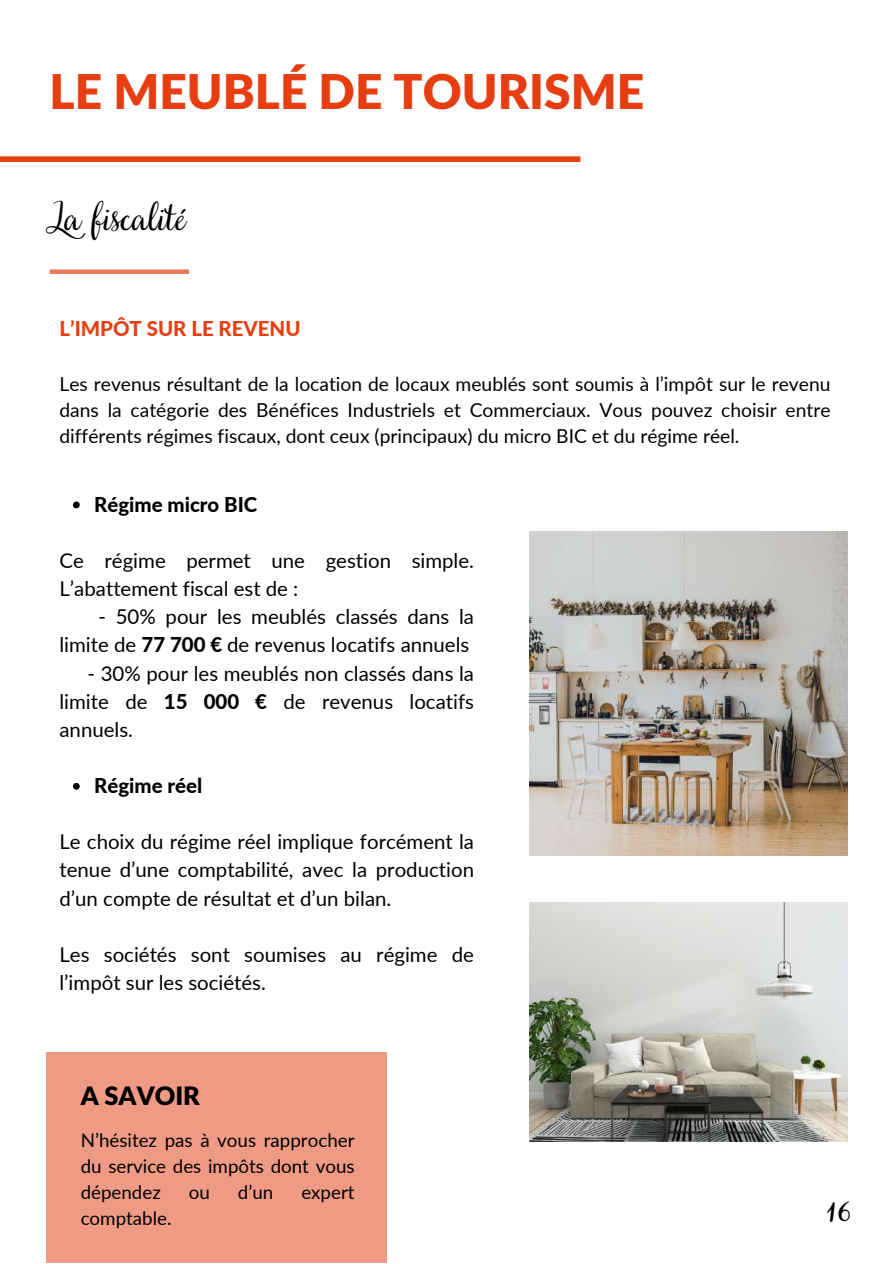
<style>
.page{position:relative;width:894px;height:1264px;background:#fff}
.page>*{position:absolute;margin:0;border:0;box-sizing:border-box;transform-origin:0 0}
.t1{font:900 47.85px "Lato Latin";color:#e63e10}
.t2{font:36.9px "Very Berry Pro";color:#000}
.t3{font:36px "Very Berry Pro";color:#000}
.t4{font:900 25.35px "Lato Latin";color:#000}
.t5{font:20.4px/28.2px "Lato";color:#000}
.t6{font:800 20.4px "Lato";color:#000}
.t7{font:800 20.4px "Lato";color:#e63e10}
.t8{font:19.2px/25.8px "Lato";color:#000;text-align:justify}
.t9{font:18.75px/25.8px "Lato";color:#000;text-align:justify}
.s1{font-weight:800}
</style>
<div class="page">
<div style="left:50px;top:269px;width:139px;height:5px;background:#e9795b"></div>
<div style="left:0;top:156px;width:580px;height:6px;background:#e63e10"></div>
<img style="left:529px;top:531px;width:318px;height:324px">
<div style="left:46px;top:1052px;width:340px;height:211px;background:#ee9a84"></div>
<img style="left:529px;top:902px;width:318px;height:239px">
<svg style="left:73px;top:501px;width:7px;height:7px"></svg>
<svg style="left:73px;top:783px;width:7px;height:6px"></svg>
<h1 class="t1" style="left:50px;top:71px;width:596px">LE MEUBLÉ DE TOURISME</h1>
<h3 class="t3" style="left:50px;top:193px;width:138px">La fiscalité</h3>
<p class="t7" style="left:59px;top:316px;width:242px">L’IMPÔT SUR LE REVENU</p>
<p class="t8" style="left:59px;top:370px;width:772px">Les revenus résultant de la location de locaux meublés sont soumis à l’impôt sur le revenu dans la catégorie des Bénéfices Industriels et Commerciaux. Vous pouvez choisir entre différents régimes fiscaux, dont ceux (principaux) du micro BIC et du régime réel.</p>
<p class="t6" style="left:94px;top:491px;width:165px">Régime micro BIC</p>
<p class="t5" style="left:59px;top:546px;width:416px">Ce régime permet une gestion simple.<br>L’abattement fiscal est de :</p>
<p class="t5" style="left:59px;top:602px;width:416px;text-align:right">- 50% pour les meublés classés dans la limite de <span class="s1">77 700 €</span> de revenus locatifs annuels</p>
<p class="t5" style="left:59px;top:658px;width:416px;text-align:justify;text-indent:28px">- 30% pour les meublés non classés dans la limite de <span class="s1">15 000 €</span> de revenus locatifs annuels.</p>
<p class="t6" style="left:94px;top:773px;width:110px">Régime réel</p>
<p class="t5" style="left:59px;top:827px;width:416px;text-align:justify">Le choix du régime réel implique forcément la tenue d’une comptabilité, avec la production d’un compte de résultat et d’un bilan.</p>
<p class="t5" style="left:59px;top:939px;width:416px">Les sociétés sont soumises au régime de l’impôt sur les sociétés.</p>
<p class="t4" style="left:81px;top:1084px;width:121px">A SAVOIR</p>
<p class="t9" style="left:81px;top:1126px;width:275px">N’hésitez pas à vous rapprocher du service des impôts dont vous dépendez</p>
<p class="t9" style="left:189px;top:1178px;width:23px">ou</p>
<p class="t9" style="left:238px;top:1178px;width:37px">d’un</p>
<p class="t9" style="left:301px;top:1178px;width:55px">expert</p>
<p class="t9" style="left:81px;top:1204px;width:92px">comptable.</p>
<h2 class="t2" style="left:825px;top:1183px;width:28px">16</h2>
</div>
